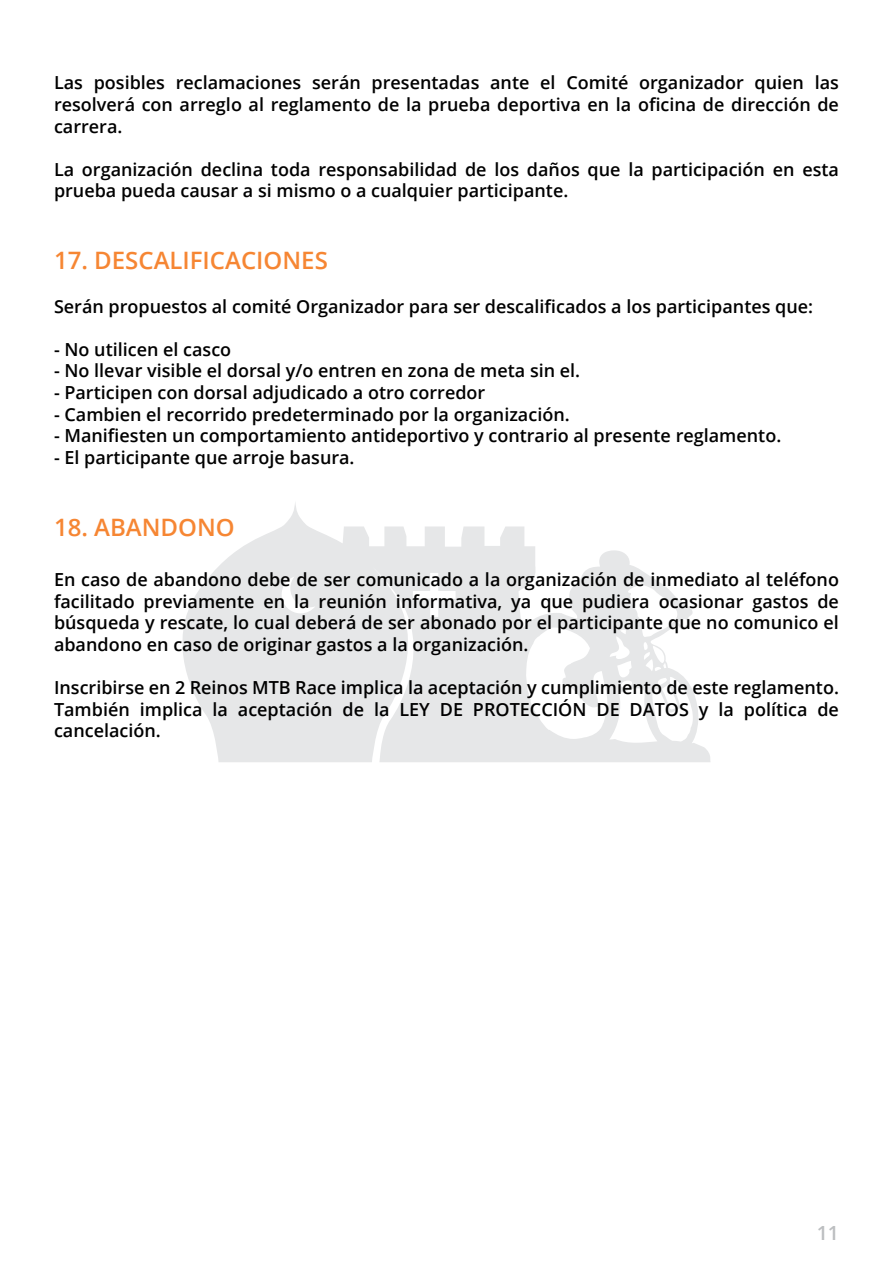
<style>
.page{position:relative;width:893px;height:1263px;background:#fff}
.page>*{position:absolute;margin:0;border:0;box-sizing:border-box;transform-origin:0 0}
.t1{font:600 24px "Open Sans";color:#f68633}
.t2{font:600 19.5px "Open Sans";color:#bcbec0}
.t3{font:600 18px/21.6px "Open Sans";color:#000;text-align:justify}
</style>
<div class="page">
<svg style="left:182px;top:503px;width:528px;height:259px;fill:#e6e7e8"></svg>
<p class="t3" style="left:54px;top:72px;width:786px">Las posibles reclamaciones serán presentadas ante el Comité organizador quien las resolverá con arreglo al reglamento de la prueba deportiva en la oficina de dirección de carrera.</p>
<p class="t3" style="left:54px;top:158px;width:786px">La organización declina toda responsabilidad de los daños que la participación en esta prueba pueda causar a si mismo o a cualquier participante.</p>
<h1 class="t1" style="left:54px;top:244px;width:275px">17. DESCALIFICACIONES</h1>
<p class="t3" style="left:54px;top:295px;width:761px">Serán propuestos al comité Organizador para ser descalificados a los participantes que:</p>
<p class="t3" style="left:54px;top:338px;width:179px">- No utilicen el casco</p>
<p class="t3" style="left:54px;top:360px;width:528px">- No llevar visible el dorsal y/o entren en zona de meta sin el.</p>
<p class="t3" style="left:54px;top:381px;width:433px">- Participen con dorsal adjudicado a otro corredor</p>
<p class="t3" style="left:54px;top:403px;width:517px">- Cambien el recorrido predeterminado por la organización.</p>
<p class="t3" style="left:54px;top:424px;width:729px">- Manifiesten un comportamiento antideportivo y contrario al presente reglamento.</p>
<p class="t3" style="left:54px;top:446px;width:302px">- El participante que arroje basura.</p>
<h1 class="t1" style="left:54px;top:511px;width:182px">18. ABANDONO</h1>
<p class="t3" style="left:54px;top:568px;width:786px">En caso de abandono debe de ser comunicado a la organización de inmediato al teléfono facilitado previamente en la reunión informativa, ya que pudiera ocasionar gastos de búsqueda y rescate, lo cual deberá de ser abonado por el participante que no comunico el abandono en caso de originar gastos a la organización.</p>
<p class="t3" style="left:54px;top:676px;width:786px">Inscribirse en 2 Reinos MTB Race implica la aceptación y cumplimiento de este reglamento.<br>También implica la aceptación de la LEY DE PROTECCIÓN DE DATOS y la política de cancelación.</p>
<p class="t2" style="left:817px;top:1219px;width:24px">11</p>
</div>
